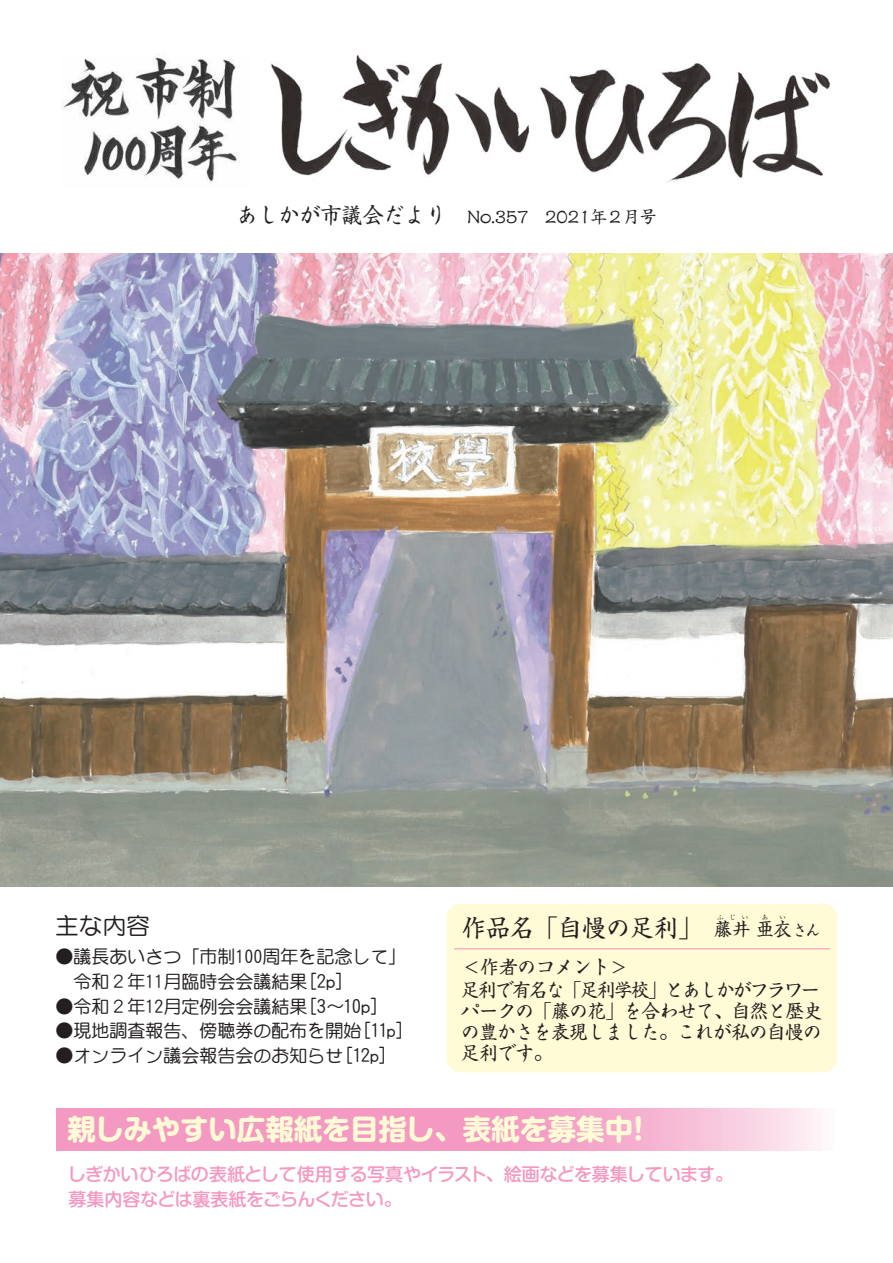
<style>
.page{position:relative;width:893px;height:1263px;background:#fff}
.page>*{position:absolute;margin:0;border:0;box-sizing:border-box;transform-origin:0 0}
.t1{font:700 28.5px "Shin M Go Pro";letter-spacing:-.01em;color:#fffbd6}
.t2{font:24px "Shinsei Kai Pro CBSK1";color:#231f20}
.t3{font:23.25px "DF Maru Gothic Std W5";color:#231f20}
.t4{font:18.45px/21.3px "Shinsei Kai Pro CBSK1";letter-spacing:-.025em;color:#231f20}
.t5{font:18px/24.8px "DF Maru Gothic Std W5";color:#231f20}
.t6{font:500 18px/24.8px "Shin M Go Pro";letter-spacing:-.02em;color:#f499c2}
.t7{font:16.5px "Shinsei Kai Pro CBSK1";color:#231f20}
.t8{font:7.5px "HG Seikaishotai PRO";color:#231f20}
.s1{font-size:21px}
.s2{font-size:18.75px}
.s3{font-size:18.45px}
.s4{font-size:15px}
</style>
<div class="page">
<div style="left:446px;top:904px;width:391px;height:168px;background:#fffbd6;border-radius:14px"></div>
<svg style="left:56px;top:1108px;width:766px;height:42px;background:#f5a7ca"></svg>
<img style="left:62px;top:54px;width:177px;height:128px">
<img style="left:271px;top:55px;width:559px;height:128px">
<img style="left:0;top:254px;width:893px;height:633px">
<hr style="left:454px;top:948px;width:376px;height:1px;background:#f499c2">
<p class="t7" style="left:236px;top:203px;width:421px"><span class="s1">あしかが市議会だより</span> No.357　2021年２月号</p>
<p class="t3" style="left:55px;top:913px;width:96px">主な内容</p>
<p class="t5" style="left:55px;top:944px;width:352px">●議長あいさつ「市制100周年を記念して」　令和２年11月臨時会会議結果<span class="s2">[2p]</span></p>
<p class="t5" style="left:55px;top:993px;width:326px">●令和２年12月定例会会議結果<span class="s2">[3～10p]</span></p>
<p class="t5" style="left:55px;top:1018px;width:351px">●現地調査報告、傍聴券の配布を開始<span class="s2">[11</span>p<span class="s2">]</span></p>
<p class="t5" style="left:55px;top:1043px;width:334px">●オンライン議会報告会のお知らせ<span class="s2">[12</span>p<span class="s2">]</span></p>
<p class="t8" style="left:717px;top:914px;width:71px">ふ じ い　 あ　 い</p>
<p class="t4" style="left:461px;top:954px;width:363px">＜作者のコメント＞<br>足利で有名な「足利学校」とあしかがフラワーパークの「藤の花」を合わせて、自然と歴史の豊かさを表現しました。これが私の自慢の足利です。</p>
<h2 class="t2" style="left:462px;top:909px;width:360px">作品名「自慢の足利」 <span class="s3">藤井 亜衣</span><span class="s4">さん</span></h2>
<h1 class="t1" style="left:67px;top:1106px;width:586px">親しみやすい広報紙を目指し、表紙を募集中！</h1>
<p class="t6" style="left:68px;top:1159px;width:667px">しぎかいひろばの表紙として使用する写真やイラスト、絵画などを募集しています。募集内容などは裏表紙をごらんください。</p>
</div>
